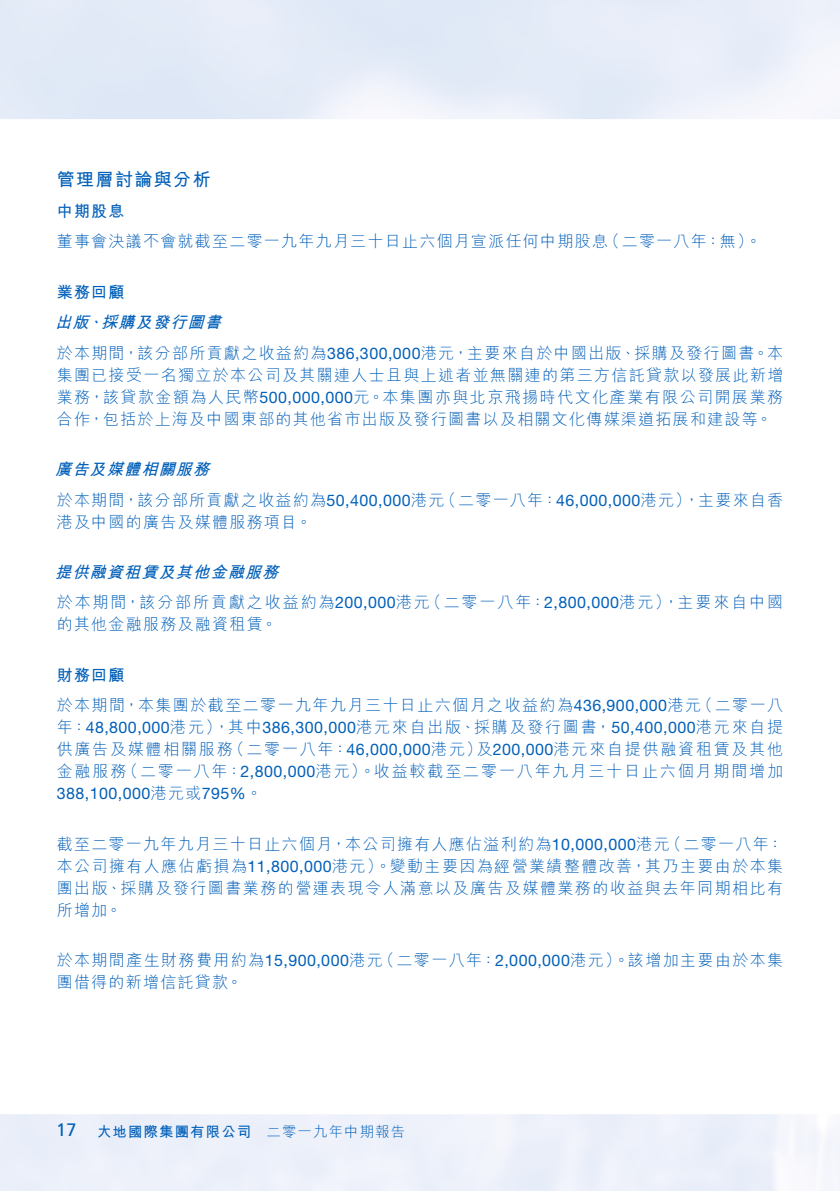
<style>
.page{position:relative;width:840px;height:1191px;background:#fff}
.page>*{position:absolute;margin:0;border:0;box-sizing:border-box;transform-origin:0 0}
.t1{font:700 18px "M Hei HK";letter-spacing:.08em;color:#005fb9}
.t2{font:300 16px/22px "M Hei HK";letter-spacing:.085em;color:#005fb9}
.t3{font:300 16px/22px "M Hei HK";letter-spacing:.115em;color:#005fb9}
.t4{font:16px "Helvetica Neue LT Std";letter-spacing:.03em;color:#005fb9}
.t5{font:300 16px/30.6px "M Hei HK";letter-spacing:.12em;color:#005fb9}
.t6{font:700 16px "M Hei HK";letter-spacing:.08em;color:#005fb9}
.t7{font:700 14.4px "M Hei HK";letter-spacing:.08em;color:#005fb9}
.s1{font-weight:700;font-style:italic}
.s2{font-family:"Helvetica Neue LT Std";font-weight:400}
.s3{font-weight:700}
.s4{font-family:"M Hei HK";font-weight:300}
.s5{font-family:"Frutiger LT Std";font-weight:400;font-size:18px}
.s6{font-weight:300}
</style>
<div class="page">
<p class="t1" style="left:57px;top:166px;width:155px">管理層討論與分析</p>
<p class="t6" style="left:57px;top:199px;width:69px">中期股息</p>
<p class="t2" style="left:57px;top:230px;width:705px">董事會決議不會就截至二零一九年九月三十日止六個月宣派任何中期股息（二零一八年：無）。</p>
<p class="t6" style="left:57px;top:280px;width:69px">業務回顧</p>
<p class="t2" style="left:55px;top:307px;width:729px;line-height:30.6px"><span class="s1">出版、採購及發行圖書<br></span>於本期間，該分部所貢獻之收益約為<span class="s2">386,300,000</span>港元，主要來自於中國出版、採購及發行圖書。本</p>
<p class="t2" style="left:57px;top:363px;width:727px;text-align:justify">集團已接受一名獨立於本公司及其關連人士且與上述者並無關連的第三方信託貸款以發展此新增業務，該貸款金額為人民幣<span class="s2">500,000,000</span>元。本集團亦與北京飛揚時代文化產業有限公司開展業務合作，包括於上海及中國東部的其他省市出版及發行圖書以及相關文化傳媒渠道拓展和建設等。</p>
<p class="t2" style="left:55px;top:453px;width:729px;line-height:30.6px"><span class="s1">廣告及媒體相關服務<br></span>於本期間，該分部所貢獻之收益約為<span class="s2">50,400,000</span>港元（二零一八年：<span class="s2">46,000,000</span>港元），主要來自香</p>
<p class="t2" style="left:57px;top:510px;width:256px">港及中國的廣告及媒體服務項目。</p>
<p class="t5" style="left:55px;top:556px;width:729px"><span class="s1">提供融資租賃及其他金融服務<br></span>於本期間，該分部所貢獻之收益約為<span class="s2">200,000</span>港元（二零一八年：<span class="s2">2,800,000</span>港元），主要來自中國</p>
<p class="t2" style="left:57px;top:613px;width:222px">的其他金融服務及融資租賃。</p>
<p class="t2" style="left:57px;top:659px;width:727px;line-height:30.6px"><span class="s3">財務回顧<br></span>於本期間，本集團於截至二零一九年九月三十日止六個月之收益約為<span class="s2">436,900,000</span>港元（二零一八</p>
<p class="t4" style="left:57px;top:718px;width:727px"><span class="s4">年：</span>48,800,000<span class="s4">港元），其中</span>386,300,000<span class="s4">港元來自出版、採購及發行圖書，</span>50,400,000<span class="s4">港元來自提</span></p>
<p class="t3" style="left:57px;top:738px;width:727px">供廣告及媒體相關服務（二零一八年：<span class="s2">46,000,000</span>港元）及<span class="s2">200,000</span>港元來自提供融資租賃及其他金融服務（二零一八年：<span class="s2">2,800,000</span>港元）。收益較截至二零一八年九月三十日止六個月期間增加</p>
<p class="t4" style="left:57px;top:784px;width:207px">388,100,000<span class="s4">港元或</span>795%<span class="s4">。</span></p>
<p class="t2" style="left:57px;top:832px;width:727px;text-align:justify">截至二零一九年九月三十日止六個月，本公司擁有人應佔溢利約為<span class="s2">10,000,000</span>港元（二零一八年：本公司擁有人應佔虧損為<span class="s2">11,800,000</span>港元）。變動主要因為經營業績整體改善，其乃主要由於本集團出版、採購及發行圖書業務的營運表現令人滿意以及廣告及媒體業務的收益與去年同期相比有所增加。</p>
<p class="t2" style="left:57px;top:949px;width:727px">於本期間產生財務費用約為<span class="s2">15,900,000</span>港元（二零一八年：<span class="s2">2,000,000</span>港元）。該增加主要由於本集團借得的新增信託貸款。</p>
<p class="t7" style="left:56px;top:1121px;width:350px"><span class="s5">17</span> 大地國際集團有限公司 <span class="s6">二零一九年中期報告</span></p>
</div>
